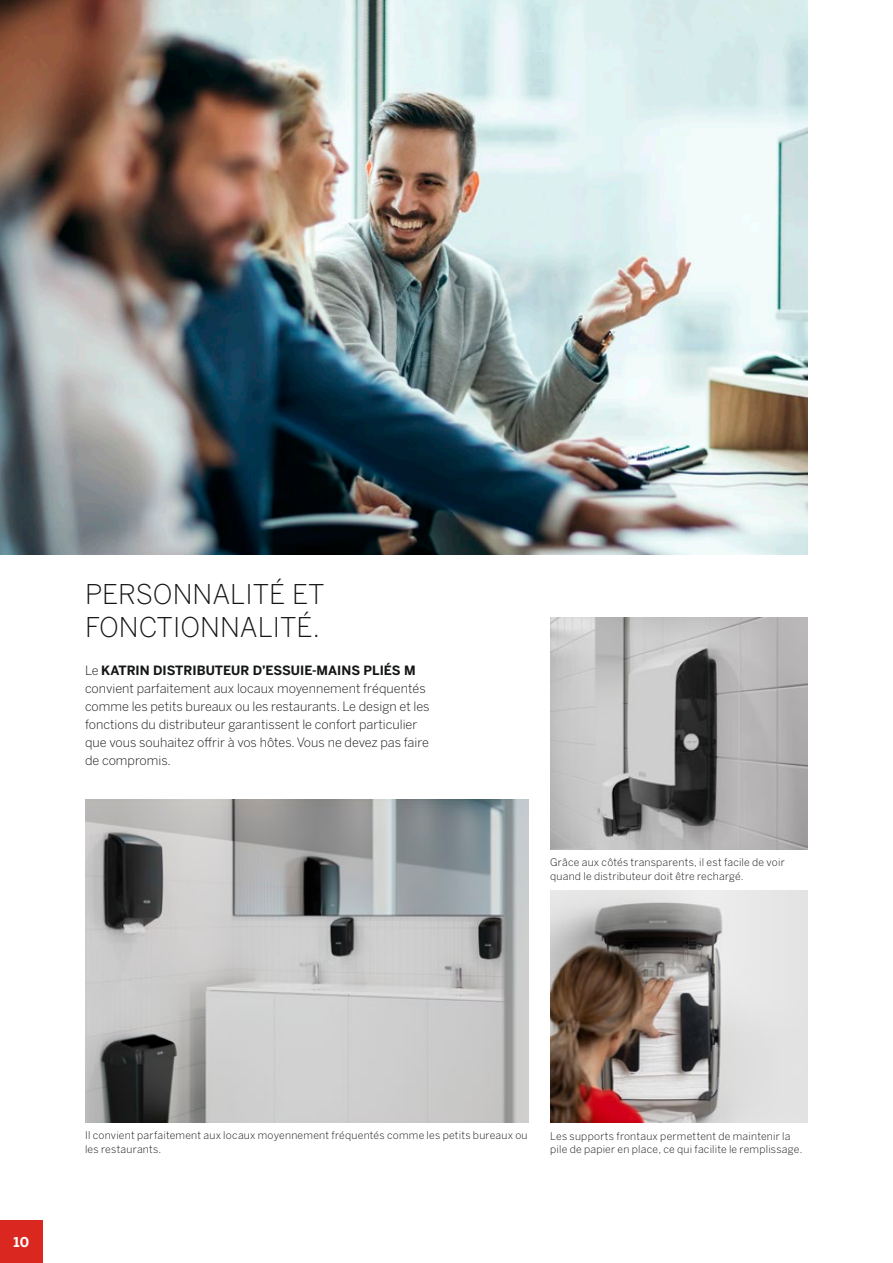
<style>
.page{position:relative;width:893px;height:1263px;background:#fff}
.page>*{position:absolute;margin:0;border:0;box-sizing:border-box;transform-origin:0 0}
.t1{font:300 27px/33px "Benton Sans";color:#151616}
.t2{font:700 13.5px "Benton Sans";color:#fff}
.t3{font:300 12.75px/18px "Benton Sans";color:#151616}
.t4{font:300 10.5px/13.5px "Benton Sans";letter-spacing:.02em;color:#151616}
.s1{font-weight:700}
</style>
<div class="page">
<img style="left:0;top:0;width:808px;height:555px">
<img style="left:85px;top:799px;width:444px;height:323px">
<img style="left:550px;top:617px;width:258px;height:232px">
<img style="left:550px;top:891px;width:258px;height:232px">
<div style="left:0;top:1220px;width:43px;height:43px;background:#da2820"></div>
<h1 class="t1" style="left:85px;top:577px;width:241px">PERSONNALITÉ ET<br>FONCTIONNALITÉ.</h1>
<p class="t3" style="left:85px;top:661px;width:346px">Le <span class="s1">KATRIN DISTRIBUTEUR D’ESSUIE-MAINS PLIÉS M </span>convient parfaitement aux locaux moyennement fréquentés comme les petits bureaux ou les restaurants. Le design et les fonctions du distributeur garantissent le confort particulier que vous souhaitez offrir à vos hôtes. Vous ne devez pas faire de compromis.</p>
<p class="t4" style="left:550px;top:855px;width:236px">Grâce aux côtés transparents, il est facile de voir quand le distributeur doit être rechargé.</p>
<p class="t2" style="left:13px;top:1234px;width:17px">10</p>
<p class="t4" style="left:85px;top:1128px;width:444px">Il convient parfaitement aux locaux moyennement fréquentés comme les petits bureaux ou les restaurants.</p>
<p class="t4" style="left:550px;top:1129px;width:254px">Les supports frontaux permettent de maintenir la pile de papier en place, ce qui facilite le remplissage.</p>
</div>
